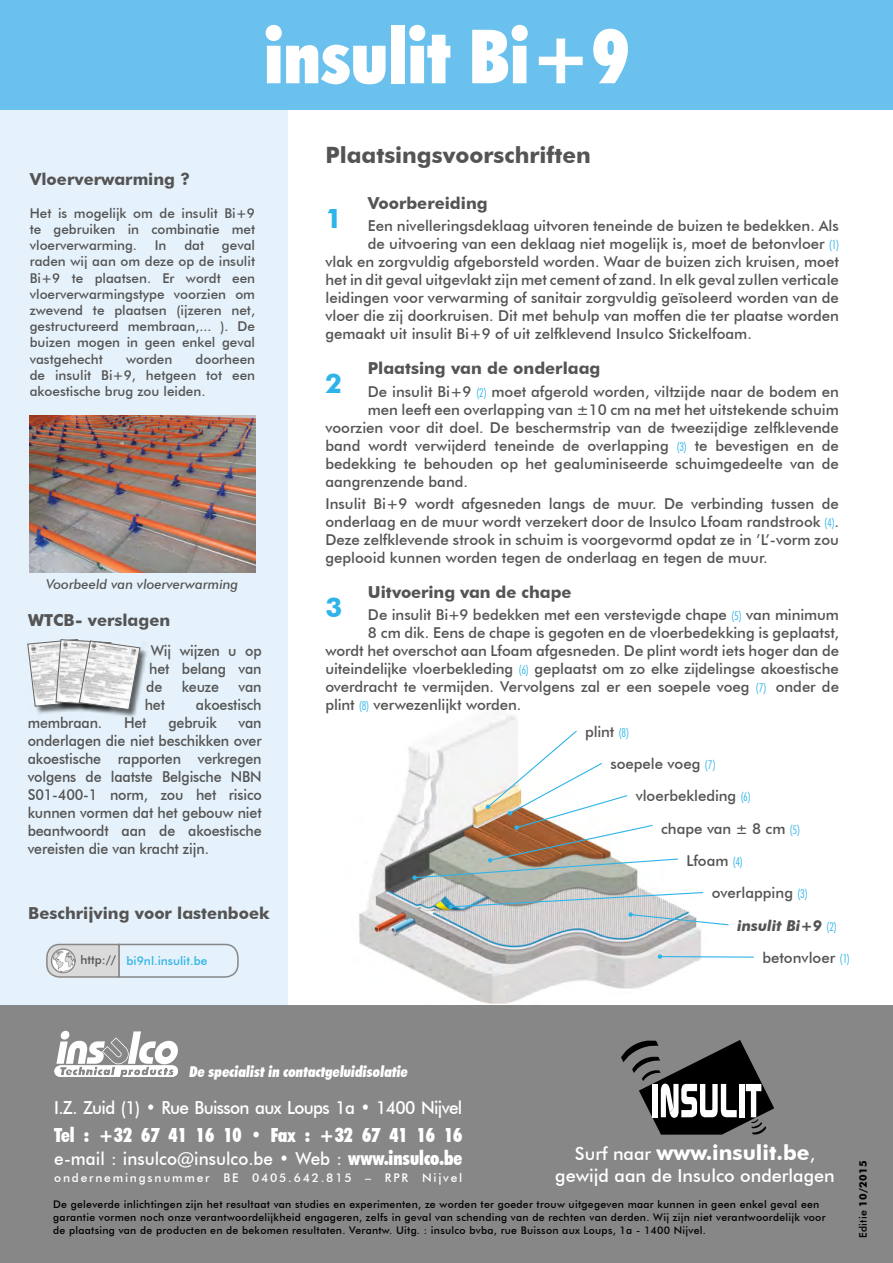
<style>
.page{position:relative;width:893px;height:1263px;background:#fff}
.page>*{position:absolute;margin:0;border:0;box-sizing:border-box;transform-origin:0 0}
.t1{font:900 condensed 75px "Futura BT";color:#fff}
.t2{font:700 27px "Futura BT";color:#2fb4e9}
.Titre_gras{font:700 22.5px "Futura BT";color:#555454}
.t3{font:700 21px "Futura BT";color:#fff}
.t4{font:900 condensed 19.5px "Futura BT";color:#fff;scale:.95 1}
.t5{font:500 18px "Futura BT";color:#fff;scale:.95 1}
.t6{font:500 18px "Futura BT";letter-spacing:-.04em;color:#fff;scale:.95 1}
.t7{font:500 18px "Futura BT";color:#fff}
.t8{font:700 16.5px "Futura BT";color:#555454}
.Titre_gras-2{font:500 15px/18px "Futura BT";color:#555454;text-align:justify}
.Titre_gras-3{font:500 15px/18px "Futura BT";color:#555454;text-align:justify;scale:.95 1}
.t9{font:900 condensed 15px "Futura BT";color:#fff}
.t10{font:italic 700 15px "Futura BT";color:#555454}
.t11{font:500 13.5px/16.2px "Futura BT";color:#555454;text-align:justify}
.t12{font:italic 500 13.5px "Futura BT";color:#555454}
.t13{font:500 12px "Futura BT";letter-spacing:.15em;color:#fff}
.t14{font:500 12px "Futura BT";color:#2fb4e9}
.t15{font:500 12px "Futura BT";color:#555454}
.t16{font:500 10.5px/12.6px "Futura BT";letter-spacing:.025em;color:#000}
.t17{font:700 10.5px "Futura BT";letter-spacing:.025em;color:#000}
.s1{font-weight:300;font-stretch:condensed;font-size:12px;color:#2fb4e9}
.s2{font-weight:300;font-style:normal;font-stretch:condensed;font-size:12px;color:#2fb4e9}
.s3{font-weight:900;font-stretch:condensed;font-size:19.5px}
.s4{font-weight:500;font-size:18px}
.s5{font-weight:500}
</style>
<div class="page">
<div style="left:0;top:0;width:288px;height:1263px;background:#e5f2fb"></div>
<div style="left:0;top:0;width:893px;height:109px;background:#6bc1ed"></div>
<div style="left:0;top:1005px;width:893px;height:258px;background:#878787"></div>
<div style="left:28px;top:640px;width:66px;height:75px;background:#000;opacity:.6"></div>
<div style="left:80px;top:641px;width:69px;height:77px;background:#000;opacity:.6"></div>
<svg style="left:28px;top:639px;width:112px;height:71px"></svg>
<img style="left:359px;top:715px;width:342px;height:289px">
<img style="left:30px;top:416px;width:225px;height:157px">
<svg style="left:621px;top:1040px;width:153px;height:95px"></svg>
<svg style="left:54px;top:1030px;width:124px;height:47px"></svg>
<svg style="left:46px;top:943px;width:193px;height:35px"></svg>
<svg style="left:658px;top:954px;width:96px;height:5px"></svg>
<svg style="left:448px;top:891px;width:281px;height:35px"></svg>
<svg style="left:412px;top:729px;width:267px;height:151px"></svg>
<p class="t1" style="left:264px;top:11px;width:367px">insulit Bi+9</p>
<p class="t8" style="left:30px;top:169px;width:162px">Vloerverwarming ?</p>
<p class="t11" style="left:30px;top:205px;width:227px">Het is mogelijk om de insulit Bi+9 te gebruiken in combinatie met vloerverwarming.</p>
<p class="t11" style="left:30px;top:237px;width:227px;text-indent:192px">geval raden wij aan om deze op de insulit Bi+9 te plaatsen. Er wordt een vloerverwarmingstype voorzien om zwevend te plaatsen (ijzeren net, gestructureerd membraan,... ). De buizen mogen in geen enkel geval vastgehecht</p>
<p class="t11" style="left:155px;top:237px;width:13px">In</p>
<p class="t11" style="left:184px;top:237px;width:21px">dat</p>
<p class="t11" style="left:30px;top:351px;width:227px;text-indent:166px">doorheen de insulit Bi+9, hetgeen tot een akoestische brug zou leiden.</p>
<p class="t11" style="left:126px;top:351px;width:48px">worden</p>
<p class="t12" style="left:47px;top:576px;width:193px">Voorbeeld van vloerverwarming</p>
<p class="t8" style="left:28px;top:610px;width:144px">WTCB- verslagen</p>
<p class="Titre_gras-3" style="left:146px;top:641px;width:123px;text-indent:4px">Wij wijzen u op het belang van de</p>
<p class="Titre_gras-3" style="left:182px;top:677px;width:41px">keuze</p>
<p class="Titre_gras-3" style="left:239px;top:677px;width:26px">van</p>
<p class="Titre_gras-3" style="left:145px;top:695px;width:23px">het</p>
<p class="Titre_gras-3" style="left:196px;top:695px;width:71px">akoestisch</p>
<p class="Titre_gras-3" style="left:28px;top:713px;width:80px">membraan.</p>
<p class="Titre_gras-3" style="left:124px;top:713px;width:25px">Het</p>
<p class="Titre_gras-3" style="left:168px;top:713px;width:52px">gebruik</p>
<p class="Titre_gras-3" style="left:28px;top:713px;width:248px;text-indent:211px">van onderlagen die niet beschikken over akoestische rapporten verkregen volgens de laatste Belgische NBN S01-400-1 norm, zou het risico kunnen vormen dat het gebouw niet beantwoordt aan de akoestische vereisten die van kracht zijn.</p>
<p class="t8" style="left:28px;top:903px;width:243px">Beschrijving voor lastenboek</p>
<p class="t15" style="left:80px;top:952px;width:37px">http://</p>
<p class="t14" style="left:127px;top:953px;width:82px">bi9nl.insulit.be</p>
<p class="Titre_gras" style="left:325px;top:141px;width:267px">Plaatsingsvoorschriften</p>
<p class="t8" style="left:368px;top:193px;width:121px">Voorbereiding</p>
<p class="Titre_gras-2" style="left:368px;top:217px;width:472px">Een nivelleringsdeklaag uitvoren teneinde de buizen te bedekken. Als</p>
<p class="Titre_gras-2" style="left:368px;top:235px;width:473px">de uitvoering van een deklaag niet mogelijk is, moet de betonvloer <span class="s1">(1)</span></p>
<p class="Titre_gras-2" style="left:325px;top:253px;width:515px">vlak en zorgvuldig afgeborsteld worden. Waar de buizen zich kruisen, moet</p>
<p class="Titre_gras-2" style="left:325px;top:271px;width:515px">het in dit geval uitgevlakt zijn met cement of zand. In elk geval zullen verticale</p>
<p class="Titre_gras-2" style="left:325px;top:289px;width:515px">leidingen voor verwarming of sanitair zorgvuldig geïsoleerd worden van de</p>
<p class="Titre_gras-2" style="left:325px;top:307px;width:515px">vloer die zij doorkruisen. Dit met behulp van moffen die ter plaatse worden</p>
<p class="Titre_gras-2" style="left:325px;top:325px;width:428px">gemaakt uit insulit Bi+9 of uit zelfklevend Insulco Stickelfoam.</p>
<p class="t8" style="left:368px;top:358px;width:234px">Plaatsing van de onderlaag</p>
<p class="Titre_gras-2" style="left:368px;top:382px;width:473px">De insulit Bi+9 <span class="s1">(2)</span> moet afgerold worden, viltzijde naar de bodem en</p>
<p class="Titre_gras-2" style="left:368px;top:400px;width:473px">men leeft een overlapping van ±10 cm na met het uitstekende schuim</p>
<p class="Titre_gras-2" style="left:325px;top:418px;width:515px">voorzien voor dit doel. De beschermstrip van de tweezijdige zelfklevende</p>
<p class="Titre_gras-2" style="left:325px;top:436px;width:515px">band wordt verwijderd teneinde de overlapping <span class="s1">(3)</span> te bevestigen en de</p>
<p class="Titre_gras-2" style="left:325px;top:454px;width:515px">bedekking te behouden op het gealuminiseerde schuimgedeelte van de</p>
<p class="Titre_gras-2" style="left:325px;top:472px;width:144px">aangrenzende band.</p>
<p class="Titre_gras-2" style="left:325px;top:494px;width:515px">Insulit Bi+9 wordt afgesneden langs de muur. De verbinding tussen de onderlaag en de muur wordt verzekert door de Insulco Lfoam randstrook <span class="s1">(4)</span>.<br>Deze zelfklevende strook in schuim is voorgevormd opdat ze in ’L’-vorm zou geplooid kunnen worden tegen de onderlaag en tegen de muur.</p>
<p class="t2" style="left:325px;top:202px;width:18px">1</p>
<p class="t2" style="left:325px;top:367px;width:18px">2</p>
<p class="t8" style="left:368px;top:582px;width:205px">Uitvoering van de chape</p>
<p class="Titre_gras-2" style="left:368px;top:605px;width:473px">De insulit Bi+9 bedekken met een verstevigde chape <span class="s1">(5)</span> van minimum</p>
<p class="Titre_gras-2" style="left:368px;top:623px;width:473px">8 cm dik. Eens de chape is gegoten en de vloerbedekking is geplaatst,</p>
<p class="Titre_gras-2" style="left:325px;top:641px;width:515px">wordt het overschot aan Lfoam afgesneden. De plint wordt iets hoger dan de</p>
<p class="Titre_gras-2" style="left:325px;top:659px;width:515px">uiteindelijke vloerbekleding <span class="s1">(6)</span> geplaatst om zo elke zijdelingse akoestische</p>
<p class="Titre_gras-2" style="left:325px;top:677px;width:515px">overdracht te vermijden. Vervolgens zal er een soepele voeg <span class="s1">(7)</span> onder de</p>
<p class="Titre_gras-2" style="left:325px;top:695px;width:197px">plint <span class="s1">(8)</span> verwezenlijkt worden.</p>
<p class="t2" style="left:325px;top:590px;width:18px">3</p>
<p class="Titre_gras-2" style="left:585px;top:722px;width:45px">plint <span class="s1">(8)</span></p>
<p class="Titre_gras-2" style="left:610px;top:754px;width:107px">soepele voeg <span class="s1">(7)</span></p>
<p class="Titre_gras-2" style="left:636px;top:787px;width:116px">vloerbekleding <span class="s1">(6)</span></p>
<p class="Titre_gras-2" style="left:661px;top:819px;width:141px">chape van ± 8 cm <span class="s1">(5)</span></p>
<p class="Titre_gras-2" style="left:686px;top:851px;width:58px">Lfoam <span class="s1">(4)</span></p>
<p class="Titre_gras-2" style="left:712px;top:884px;width:97px">overlapping <span class="s1">(3)</span></p>
<p class="t10" style="left:737px;top:916px;width:101px">insulit Bi+9 <span class="s2">(2)</span></p>
<p class="Titre_gras-2" style="left:762px;top:948px;width:89px">betonvloer <span class="s1">(1)</span></p>
<p class="t9" style="left:189px;top:1062px;width:222px">De specialist in contactgeluidisolatie</p>
<p class="t6" style="left:54px;top:1096px;width:431px">I.Z. Zuid (1) • Rue Buisson aux Loups 1a • 1400 Nijvel</p>
<p class="t4" style="left:54px;top:1123px;width:431px">Tel : +32 67 41 16 10 • Fax : +32 67 41 16 16</p>
<p class="t5" style="left:54px;top:1147px;width:431px">e-mail : insulco@insulco.be • Web : <span class="s3">www.insulco.be</span></p>
<p class="t13" style="left:54px;top:1170px;width:410px">ondernemingsnummer BE 0405.642.815 – RPR Nijvel</p>
<p class="t3" style="left:575px;top:1140px;width:242px"><span class="s4">Surf naar</span> www.insulit.be<span class="s4">,</span></p>
<p class="t7" style="left:555px;top:1164px;width:281px">gewijd aan de Insulco onderlagen</p>
<p class="t16" style="left:53px;top:1198px;width:774px">De geleverde inlichtingen zijn het resultaat van studies en experimenten, ze worden ter goeder trouw uitgegeven maar kunnen in geen enkel geval een garantie vormen noch onze verantwoordelijkheid engageren, zelfs in geval van schending van de rechten van derden. Wij zijn niet verantwoordelijk voor de plaatsing van de producten en de bekomen resultaten. Verantw. Uitg. : insulco bvba, rue Buisson aux Loups, 1a - 1400 Nijvel.</p>
<p class="t17" style="left:857px;top:1238px;width:78px;rotate:-90deg"><span class="s5">Editie</span> 10/2015</p>
</div>
